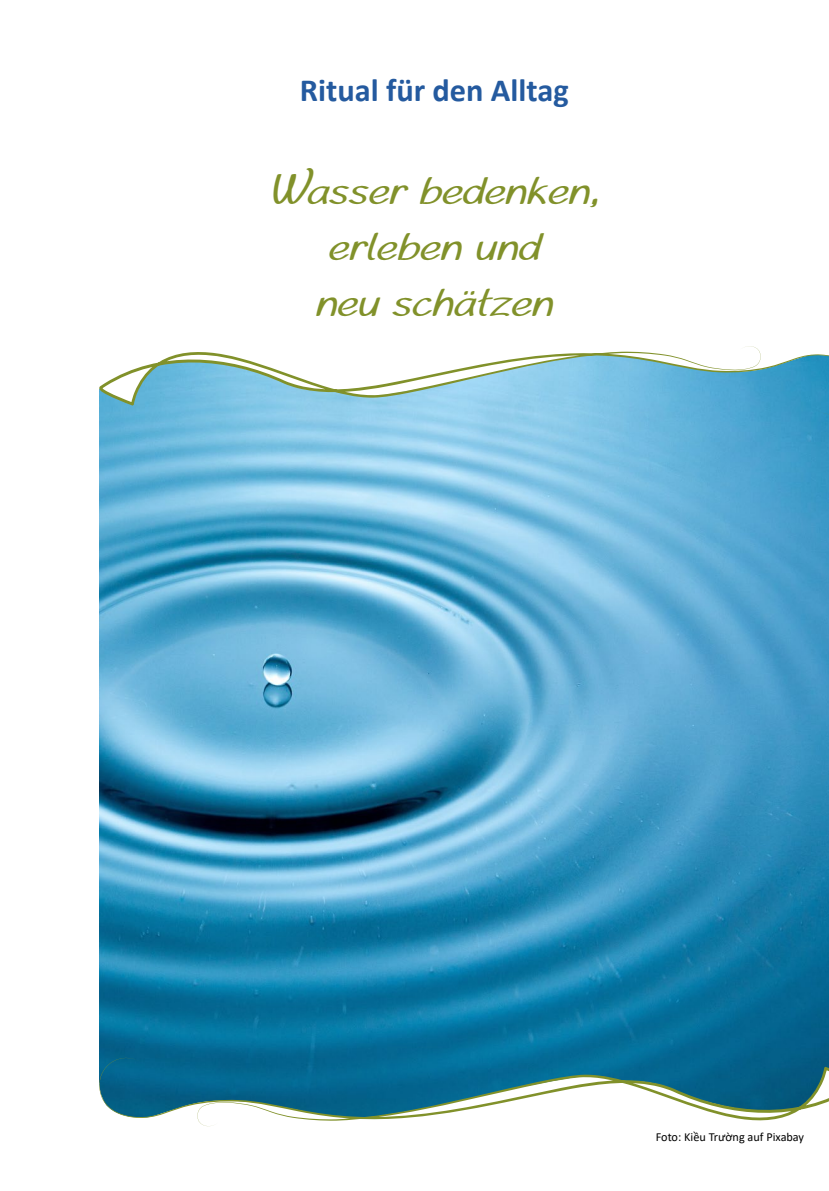
<style>
.page{position:relative;width:829px;height:1191px;background:#fff}
.page>*{position:absolute;margin:0;border:0;box-sizing:border-box;transform-origin:0 0}
.t1{font:700 44.62px/56px "Veribo";color:#81912a;text-align:center}
.t2{font:700 32.38px "Calibri";color:#245a9f}
.t3{font:12.25px "Calibri";color:#000}
</style>
<div class="page">
<img style="left:99px;top:424px;width:729px;height:624px">
<svg style="left:99px;top:346px;width:729px;height:78px"></svg>
<svg style="left:99px;top:1048px;width:729px;height:79px"></svg>
<p class="t2" style="left:300px;top:68px;width:270px">Ritual für den Alltag</p>
<p class="t1" style="left:269px;top:164px;width:331px">Wasser bedenken, erleben und<br>neu schätzen</p>
<p class="t3" style="left:655px;top:1128px;width:150px">Foto: Kiều Trường auf Pixabay</p>
</div>
